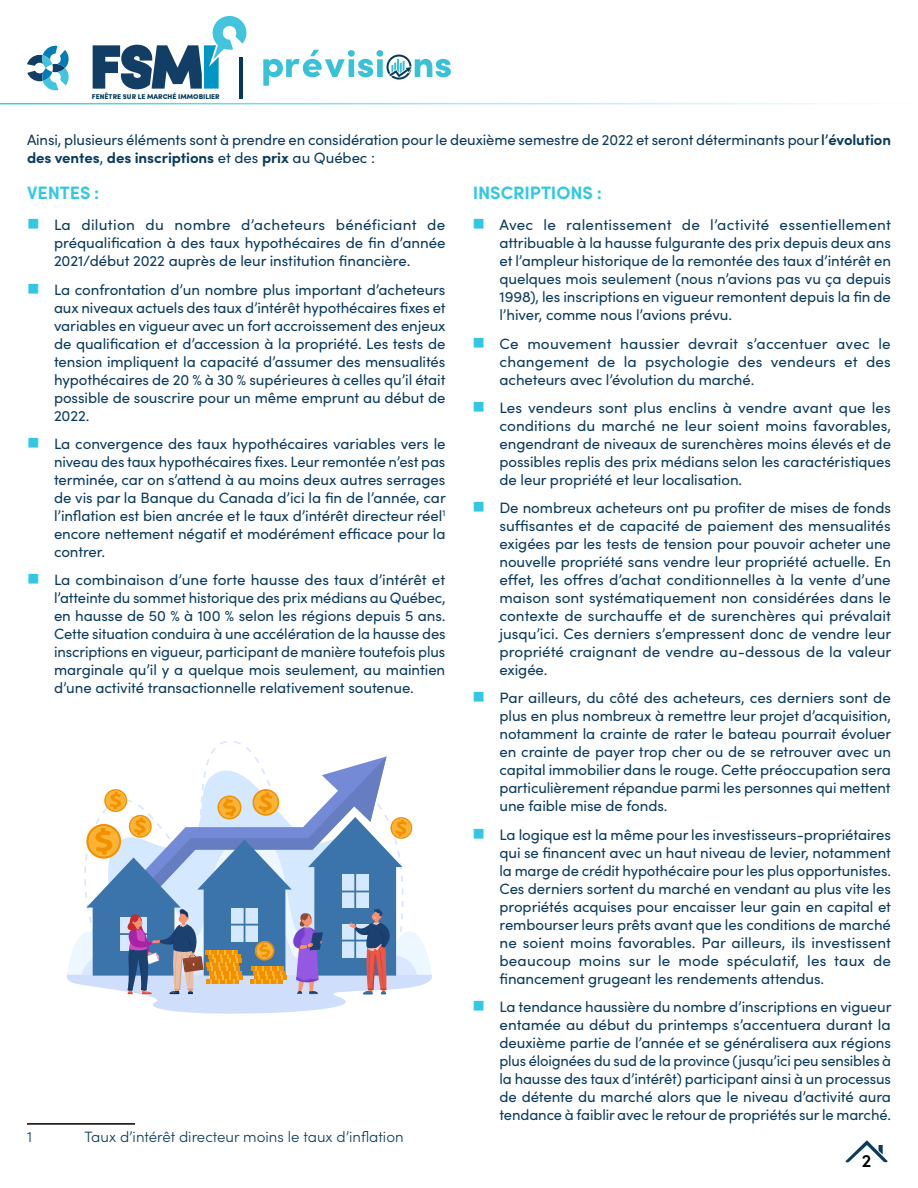
<style>
.page{position:relative;width:918px;height:1188px;background:#fff}
.page>*{position:absolute;margin:0;border:0;box-sizing:border-box;transform-origin:0 0}
.intertitres_bullets{font:700 18px "Sofia Pro";letter-spacing:-.005em;color:#32c8e1}
.t1{font:600 18px "Sofia Pro";color:#000}
.texte{font:15px/18px "Sofia Pro";letter-spacing:-.005em;color:#0c3b5d;text-align:justify}
.footnote{font:300 15px "Sofia Pro";color:#0c3b5d}
.t2{font:900 7.05px "Sofia Pro";color:#003a5d}
.s1{font-weight:600}
.s2{font-weight:700}
.s3{font-weight:300;font-size:18px;color:#32c8e1}
</style>
<div class="page">
<svg style="left:845px;top:1140px;width:43px;height:23px"></svg>
<hr style="left:0;top:103px;width:918px;height:1px;background:#32c8e1">
<svg style="left:27px;top:45px;width:42px;height:46px"></svg>
<svg style="left:93px;top:16px;width:154px;height:73px"></svg>
<hr style="left:239px;top:57px;width:3px;height:41px;background:#003a5d">
<svg style="left:263px;top:50px;width:188px;height:36px"></svg>
<hr style="left:27px;top:1123px;width:108px;height:2px;background:#000">
<svg style="left:66px;top:756px;width:366px;height:258px"></svg>
<p class="t2" style="left:92px;top:91px;width:129px">FENÊTRE SUR LE MARCHÉ IMMOBILIER</p>
<p class="texte" style="left:27px;top:130px;width:866px">Ainsi, plusieurs éléments sont à prendre en considération pour le deuxième semestre de 2022 et seront déterminants pour <span class="s1">l’</span><span class="s2">évolution des ventes</span>, <span class="s2">des inscriptions</span> et des <span class="s2">prix</span> au Québec :</p>
<p class="intertitres_bullets" style="left:27px;top:179px;width:74px">VENTES :</p>
<p class="texte" style="left:54px;top:215px;width:393px;text-indent:-27px"><span class="s3">■</span> La dilution du nombre d’acheteurs bénéficiant de préqualification à des taux hypothécaires de fin d’année 2021/début 2022 auprès de leur institution financière.</p>
<p class="texte" style="left:54px;top:280px;width:393px;text-indent:-27px"><span class="s3">■</span> La confrontation d’un nombre plus important d’acheteurs aux niveaux actuels des taux d’intérêt hypothécaires fixes et variables en vigueur avec un fort accroissement des enjeux de qualification et d’accession à la propriété. Les tests de tension impliquent la capacité d’assumer des mensualités hypothécaires de 20 % à 30 % supérieures à celles qu’il était possible de souscrire pour un même emprunt au début de 2022.</p>
<p class="texte" style="left:54px;top:434px;width:393px;text-indent:-27px"><span class="s3">■</span> La convergence des taux hypothécaires variables vers le niveau des taux hypothécaires fixes. Leur remontée n’est pas terminée, car on s’attend à au moins deux autres serrages de vis par la Banque du Canada d’ici la fin de l’année, car l’inflation est bien ancrée et le taux d’intérêt directeur réel<sup>1 </sup>encore nettement négatif et modérément efficace pour la contrer.</p>
<p class="texte" style="left:54px;top:570px;width:393px;text-indent:-27px"><span class="s3">■</span> La combinaison d’une forte hausse des taux d’intérêt et l’atteinte du sommet historique des prix médians au Québec, en hausse de 50 % à 100 % selon les régions depuis 5 ans.<br>Cette situation conduira à une accélération de la hausse des inscriptions en vigueur, participant de manière toutefois plus marginale qu’il y a quelque mois seulement, au maintien d’une activité transactionnelle relativement soutenue.</p>
<p class="footnote" style="left:27px;top:1126px;width:7px">1</p>
<p class="footnote" style="left:84px;top:1126px;width:321px">Taux d’intérêt directeur moins le taux d’inflation</p>
<p class="intertitres_bullets" style="left:473px;top:179px;width:131px">INSCRIPTIONS :</p>
<p class="texte" style="left:500px;top:215px;width:393px;text-indent:-27px"><span class="s3">■</span> Avec le ralentissement de l’activité essentiellement attribuable à la hausse fulgurante des prix depuis deux ans et l’ampleur historique de la remontée des taux d’intérêt en quelques mois seulement (nous n’avions pas vu ça depuis 1998), les inscriptions en vigueur remontent depuis la fin de l’hiver, comme nous l’avions prévu.</p>
<p class="texte" style="left:500px;top:334px;width:393px;text-indent:-27px"><span class="s3">■</span> Ce mouvement haussier devrait s’accentuer avec le changement de la psychologie des vendeurs et des acheteurs avec l’évolution du marché.</p>
<p class="texte" style="left:500px;top:398px;width:393px;text-indent:-27px"><span class="s3">■</span> Les vendeurs sont plus enclins à vendre avant que les conditions du marché ne leur soient moins favorables, engendrant de niveaux de surenchères moins élevés et de possibles replis des prix médians selon les caractéristiques de leur propriété et leur localisation.</p>
<p class="texte" style="left:500px;top:498px;width:393px;text-indent:-27px"><span class="s3">■</span> De nombreux acheteurs ont pu profiter de mises de fonds suffisantes et de capacité de paiement des mensualités exigées par les tests de tension pour pouvoir acheter une nouvelle propriété sans vendre leur propriété actuelle. En effet, les offres d’achat conditionnelles à la vente d’une maison sont systématiquement non considérées dans le contexte de surchauffe et de surenchères qui prévalait jusqu’ici. Ces derniers s’empressent donc de vendre leur propriété craignant de vendre au-dessous de la valeur exigée.</p>
<p class="texte" style="left:500px;top:688px;width:393px;text-indent:-27px"><span class="s3">■</span> Par ailleurs, du côté des acheteurs, ces derniers sont de plus en plus nombreux à remettre leur projet d’acquisition, notamment la crainte de rater le bateau pourrait évoluer en crainte de payer trop cher ou de se retrouver avec un capital immobilier dans le rouge. Cette préoccupation sera particulièrement répandue parmi les personnes qui mettent une faible mise de fonds.</p>
<p class="texte" style="left:500px;top:825px;width:393px;text-indent:-27px"><span class="s3">■</span> La logique est la même pour les investisseurs-propriétaires qui se financent avec un haut niveau de levier, notamment la marge de crédit hypothécaire pour les plus opportunistes.<br>Ces derniers sortent du marché en vendant au plus vite les propriétés acquises pour encaisser leur gain en capital et rembourser leurs prêts avant que les conditions de marché ne soient moins favorables. Par ailleurs, ils investissent beaucoup moins sur le mode spéculatif, les taux de financement grugeant les rendements attendus.</p>
<p class="texte" style="left:500px;top:997px;width:394px;text-indent:-27px"><span class="s3">■</span> La tendance haussière du nombre d’inscriptions en vigueur entamée au début du printemps s’accentuera durant la deuxième partie de l’année et se généralisera aux régions plus éloignées du sud de la province (jusqu’ici peu sensibles à la hausse des taux d’intérêt) participant ainsi à un processus de détente du marché alors que le niveau d’activité aura tendance à faiblir avec le retour de propriétés sur le marché.</p>
<p class="t1" style="left:862px;top:1148px;width:11px">2</p>
</div>
